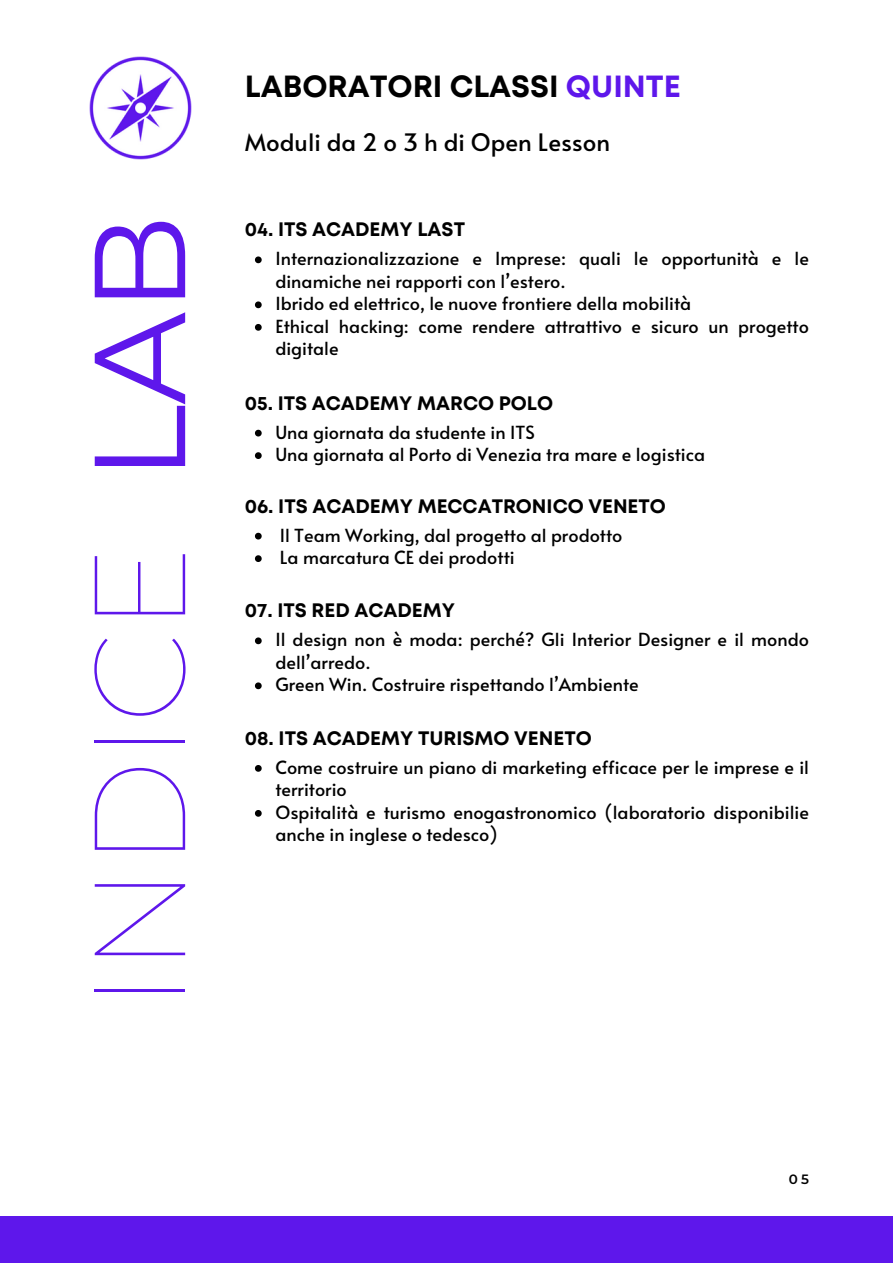
<style>
.page{position:relative;width:893px;height:1264px;background:#fff}
.page>*{position:absolute;margin:0;border:0;box-sizing:border-box;transform-origin:0 0}
.t1{font:100 129.15px "Montserrat";color:#5e17eb}
.t2{font:700 30.6px "Mont";color:#000}
.t3{font:24px "Alata";color:#000}
.t4{font:700 19.5px "Mont";color:#000}
.t5{font:18px/22.5px "Alata";color:#000}
.t6{font:600 13.5px "Montserrat";color:#000001}
.s1{font-weight:400}
.s2{color:#5e17eb}
</style>
<div class="page">
<div style="left:0;top:1216px;width:892px;height:46px;background:#5e17eb"></div>
<img style="left:89px;top:57px;width:103px;height:102px">
<svg style="left:255px;top:765px;width:7px;height:6px"></svg>
<svg style="left:255px;top:810px;width:7px;height:6px"></svg>
<svg style="left:255px;top:430px;width:7px;height:6px"></svg>
<svg style="left:255px;top:452px;width:7px;height:7px"></svg>
<svg style="left:255px;top:533px;width:7px;height:6px"></svg>
<svg style="left:255px;top:555px;width:7px;height:7px"></svg>
<svg style="left:255px;top:637px;width:7px;height:7px"></svg>
<svg style="left:255px;top:682px;width:7px;height:7px"></svg>
<svg style="left:255px;top:256px;width:7px;height:7px"></svg>
<svg style="left:255px;top:301px;width:7px;height:7px"></svg>
<svg style="left:255px;top:324px;width:7px;height:7px"></svg>
<p class="t1" style="left:60px;top:1009px;width:796px;rotate:-90deg">INDICE <span class="s1">LAB</span></p>
<p class="t2" style="left:245px;top:75px;width:437px">LABORATORI CLASSI <span class="s2">QUINTE</span></p>
<p class="t3" style="left:245px;top:124px;width:367px">Moduli da 2 o 3 h di Open Lesson</p>
<p class="t4" style="left:245px;top:222px;width:222px">04. ITS ACADEMY LAST</p>
<p class="t5" style="left:275px;top:247px;width:535px">Internazionalizzazione e Imprese: quali le opportunità e le dinamiche nei rapporti con l’estero.</p>
<p class="t5" style="left:275px;top:292px;width:411px">Ibrido ed elettrico, le nuove frontiere della mobilità</p>
<p class="t5" style="left:275px;top:314px;width:535px">Ethical hacking: come rendere attrattivo e sicuro un progetto digitale</p>
<p class="t4" style="left:245px;top:395px;width:310px">05. ITS ACADEMY MARCO POLO</p>
<p class="t5" style="left:275px;top:420px;width:261px">Una giornata da studente in ITS</p>
<p class="t5" style="left:275px;top:442px;width:431px">Una giornata al Porto di Venezia tra mare e logistica</p>
<p class="t4" style="left:245px;top:498px;width:422px">06. ITS ACADEMY MECCATRONICO VENETO</p>
<p class="t5" style="left:280px;top:523px;width:344px">Il Team Working, dal progetto al prodotto</p>
<p class="t5" style="left:280px;top:545px;width:236px">La marcatura CE dei prodotti</p>
<p class="t4" style="left:245px;top:603px;width:212px">07. ITS RED ACADEMY</p>
<p class="t5" style="left:275px;top:628px;width:535px">Il design non è moda: perché? Gli Interior Designer e il mondo dell’arredo.</p>
<p class="t5" style="left:275px;top:672px;width:365px">Green Win. Costruire rispettando l’Ambiente</p>
<p class="t4" style="left:245px;top:730px;width:348px">08. ITS ACADEMY TURISMO VENETO</p>
<p class="t5" style="left:275px;top:755px;width:535px">Come costruire un piano di marketing efficace per le imprese e il territorio</p>
<p class="t5" style="left:275px;top:800px;width:535px">Ospitalità e turismo enogastronomico (laboratorio disponibilie anche in inglese o tedesco)</p>
<p class="t6" style="left:788px;top:1170px;width:22px">05</p>
</div>
